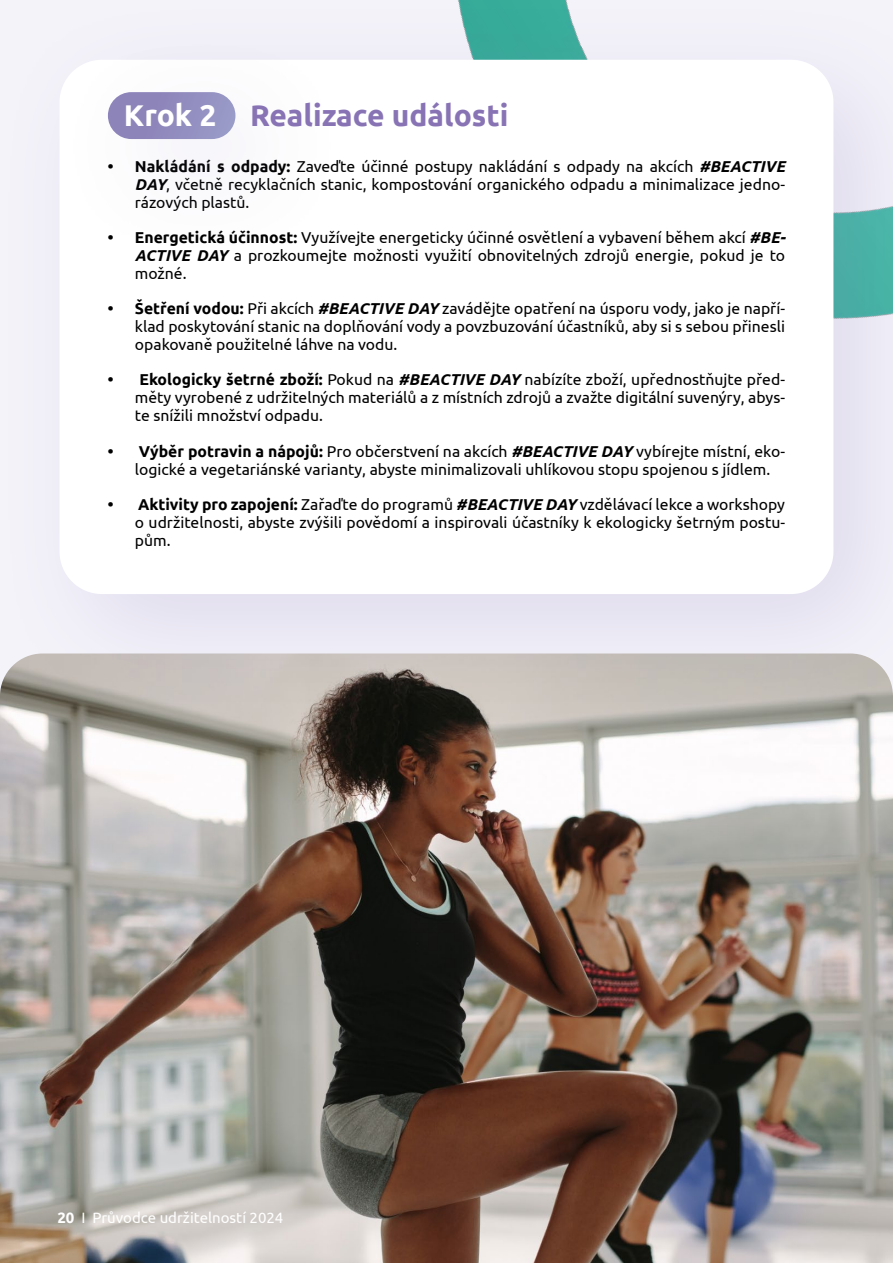
<style>
.page{position:relative;width:893px;height:1263px;background:#fff}
.page>*{position:absolute;margin:0;border:0;box-sizing:border-box;transform-origin:0 0}
.t1{font:700 30px "Ubuntu";color:#8874b5}
.t2{font:15.75px/18px "Ubuntu";color:#000;text-align:justify}
.t3{font:15px "Ubuntu";color:#fff}
.s1{color:#fff}
.s2{font-weight:700}
.s3{font-weight:700;font-style:italic}
</style>
<div class="page">
<img style="left:0;top:718px;width:893px;height:545px">
<div style="left:0;top:0;width:893px;height:718px;background:#8874b5;opacity:.2"></div>
<div style="left:60px;top:60px;width:773px;height:534px;background:#fff;border-radius:43px"></div>
<div style="left:888px;top:0;width:5px;height:664px;background:#8874b5;opacity:.2"></div>
<div style="left:50px;top:28px;width:304px;height:235px;background:#8874b5;opacity:.2"></div>
<div style="left:108px;top:92px;width:127px;height:47px;background:linear-gradient(to right,#8a7fb6,#9899c6);border-radius:23px"></div>
<h1 class="t1" style="left:124px;top:97px;width:386px"><span class="s1">Krok 2</span> Realizace události</h1>
<p class="t2" style="left:135px;top:157px;width:652px;text-indent:-27px"><span class="s2">• Nakládání s odpady:</span> Zaveďte účinné postupy nakládání s odpady na akcích <span class="s3">#BEACTIVE DAY</span>, včetně recyklačních stanic, kompostování organického odpadu a minimalizace jedno&shy;rázových plastů.</p>
<p class="t2" style="left:135px;top:228px;width:652px;text-indent:-27px"><span class="s2">• Energetická účinnost:</span> Využívejte energeticky účinné osvětlení a vybavení během akcí <span class="s3">#BE-ACTIVE DAY</span> a prozkoumejte možnosti využití obnovitelných zdrojů energie, pokud je to možné.</p>
<p class="t2" style="left:135px;top:299px;width:652px;text-indent:-27px"><span class="s2">• Šetření vodou:</span> Při akcích <span class="s3">#BEACTIVE DAY</span> zavádějte opatření na úsporu vody, jako je napří&shy;klad poskytování stanic na doplňování vody a povzbuzování účastníků, aby si s sebou přinesli opakovaně použitelné láhve na vodu.</p>
<p class="t2" style="left:135px;top:370px;width:652px;text-indent:-27px"><span class="s2">• Ekologicky šetrné zboží:</span> Pokud na <span class="s3">#BEACTIVE DAY</span> nabízíte zboží, upřednostňujte před&shy;měty vyrobené z udržitelných materiálů a z místních zdrojů a zvažte digitální suvenýry, abys&shy;te snížili množství odpadu.</p>
<p class="t2" style="left:135px;top:441px;width:652px;text-indent:-27px"><span class="s2">• Výběr potravin a nápojů:</span> Pro občerstvení na akcích <span class="s3">#BEACTIVE DAY</span> vybírejte místní, eko&shy;logické a vegetariánské varianty, abyste minimalizovali uhlíkovou stopu spojenou s jídlem.</p>
<p class="t2" style="left:135px;top:494px;width:652px;text-indent:-27px"><span class="s2">• Aktivity pro zapojení:</span> Zařaďte do programů <span class="s3">#BEACTIVE DAY</span> vzdělávací lekce a workshopy o udržitelnosti, abyste zvýšili povědomí a inspirovali účastníky k ekologicky šetrným postu&shy;pům.</p>
<p class="t3" style="left:57px;top:1209px;width:228px"><span class="s2">20</span> I Průvodce udržitelností 2024</p>
</div>
